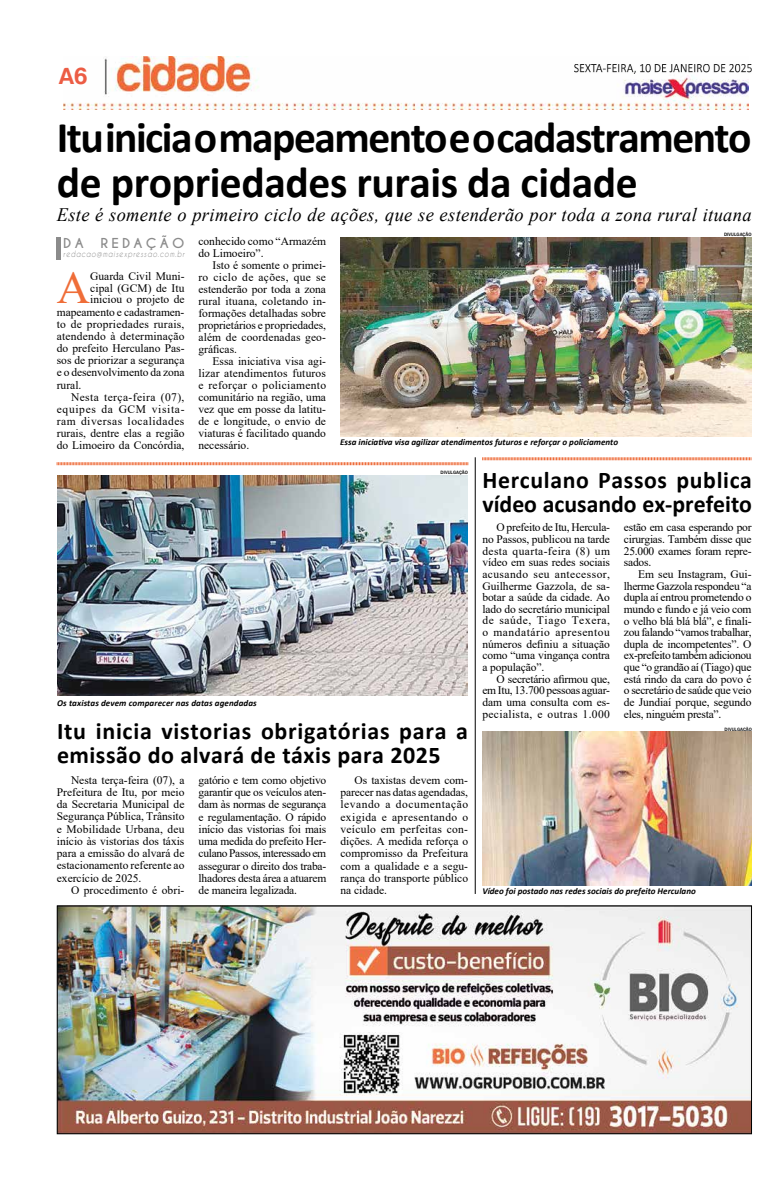
<style>
.page{position:relative;width:780px;height:1191px;background:#fff}
.page>*{position:absolute;margin:0;border:0;box-sizing:border-box;transform-origin:0 0}
.t1{font:46.2px "Times New Roman";color:#ef6d38}
.t2{font:700 44px/44px "Calibri";letter-spacing:-.035em;color:#000}
.t3{font:700 24px/24px "Calibri";letter-spacing:.025em;color:#000}
.t4{font:24px "Harabara";color:#ec5c44}
.t5{font:italic 19px "Times New Roman";letter-spacing:.02em;color:#000}
.t6{font:700 12.9px "Caviar Dreams";letter-spacing:.24em;color:#8b8b8b;scale:1.04 1}
.t7{font:11.5px/11.6px "Times New Roman";color:#000;text-align:justify}
.t8{font:11.5px "Times New Roman";letter-spacing:.02em;color:#000}
.t9{font:11.5px "Times New Roman";letter-spacing:.045em;color:#000}
.t10{font:11.5px "Times New Roman";letter-spacing:.035em;color:#000}
.t11{font:11.5px "Times New Roman";letter-spacing:.055em;color:#000}
.t12{font:italic 700 9px "Calibri";color:#000}
.t13{font:italic 8.3px "Caviar Dreams";letter-spacing:.11em;color:#8b8b8b;scale:.83 1}
.t14{font:500 4.9px "Franklin Gothic";color:#000}
</style>
<div class="page">
<img style="left:64px;top:57px;width:684px;height:53px">
<img style="left:574px;top:65px;width:177px;height:9px">
<img style="left:57px;top:475px;width:411px;height:220px">
<img style="left:340px;top:237px;width:411px;height:199px">
<svg style="left:57px;top:462px;width:411px;height:4px"></svg>
<svg style="left:482px;top:457px;width:269px;height:3px"></svg>
<hr style="left:475px;top:457px;width:1px;height:437px;background:#000">
<img style="left:482px;top:732px;width:269px;height:153px">
<hr style="left:57px;top:237px;width:4px;height:23px;background:#8b8b8b">
<img style="left:59px;top:907px;width:691px;height:225px">
<div style="left:57px;top:905px;width:695px;height:229px;border:1px solid #000"></div>
<h3 class="t4" style="left:59px;top:64px;width:30px">A6</h3>
<h2 class="t2" style="left:57px;top:115px;width:696px">Itu inicia o mapeamento e o cadastramento de propriedades rurais da cidade</h2>
<h3 class="t5" style="left:57px;top:202px;width:696px">Este é somente o primeiro ciclo de ações, que se estenderão por toda a zona rural ituana</h3>
<p class="t6" style="left:63px;top:235px;width:21px">DA</p>
<p class="t6" style="left:100px;top:235px;width:82px">REDAÇÃO</p>
<p class="t13" style="left:63px;top:249px;width:147px">redacao@maisexpressao.com.br</p>
<h1 class="t1" style="left:57px;top:255px;width:35px">A</h1>
<p class="t7" style="left:90px;top:270px;width:96px">Guarda Civil Muni-</p>
<p class="t7" style="left:90px;top:282px;width:96px">cipal (GCM) de Itu</p>
<p class="t7" style="left:90px;top:293px;width:96px">iniciou o projeto de</p>
<p class="t7" style="left:57px;top:305px;width:129px">mapeamento e cadastramen-</p>
<p class="t8" style="left:57px;top:316px;width:129px">to de propriedades rurais,</p>
<p class="t8" style="left:57px;top:328px;width:129px">atendendo à determinação</p>
<p class="t7" style="left:57px;top:342px;width:129px">do prefeito Herculano Pas-</p>
<p class="t7" style="left:57px;top:354px;width:129px">sos de priorizar a segurança</p>
<p class="t7" style="left:57px;top:366px;width:129px">e o desenvolvimento da zona</p>
<p class="t7" style="left:57px;top:378px;width:26px">rural.</p>
<p class="t10" style="left:71px;top:389px;width:115px">Nesta terça-feira (07),</p>
<p class="t11" style="left:57px;top:401px;width:129px">equipes da GCM visita-</p>
<p class="t9" style="left:57px;top:413px;width:129px">ram diversas localidades</p>
<p class="t7" style="left:57px;top:427px;width:129px">rurais, dentre elas a região</p>
<p class="t7" style="left:57px;top:439px;width:129px">do Limoeiro da Concórdia,</p>
<p class="t7" style="left:198px;top:235px;width:129px;line-height:12px">conhecido como “Armazém do Limoeiro”.</p>
<p class="t7" style="left:198px;top:259px;width:129px;line-height:12px;text-indent:14px">Isto é somente o primei&shy;ro ciclo de ações, que se estenderão por toda a zona rural ituana, coletando in&shy;formações detalhadas sobre proprietários e propriedades, além de coordenadas geo&shy;gráficas.</p>
<p class="t7" style="left:198px;top:355px;width:129px;line-height:12px;text-indent:14px">Essa iniciativa visa agi&shy;lizar atendimentos futuros e reforçar o policiamento comunitário na região, uma vez que em posse da latitu&shy;de e longitude, o envio de viaturas é facilitado quando necessário.</p>
<p class="t12" style="left:340px;top:435px;width:279px">Essa iniciativa visa agilizar atendimentos futuros e reforçar o policiamento</p>
<p class="t14" style="left:724px;top:231px;width:29px">DIVULGAÇÃO</p>
<p class="t12" style="left:57px;top:696px;width:201px">Os taxistas devem comparecer nas datas agendadas</p>
<p class="t14" style="left:440px;top:469px;width:29px">DIVULGAÇÃO</p>
<h3 class="t3" style="left:57px;top:718px;width:412px">Itu inicia vistorias obrigatórias para a emissão do alvará de táxis para 2025</h3>
<p class="t7" style="left:57px;top:773px;width:129px;line-height:12.2px;text-indent:14px">Nesta terça-feira (07), a Prefeitura de Itu, por meio da Secretaria Municipal de Segurança Pública, Trânsito e Mobilidade Urbana, deu início às vistorias dos táxis para a emissão do alvará de estacionamento referente ao exercício de 2025.</p>
<p class="t7" style="left:71px;top:884px;width:115px">O procedimento é obri-</p>
<p class="t7" style="left:199px;top:773px;width:129px;line-height:12.2px">gatório e tem como objetivo garantir que os veículos aten&shy;dam às normas de segurança e regulamentação. O rápido início das vistorias foi mais uma medida do prefeito Her&shy;culano Passos, interessado em assegurar o direito dos traba&shy;lhadores desta área a atuarem de maneira legalizada.</p>
<p class="t7" style="left:340px;top:773px;width:129px;line-height:12.2px;text-indent:14px">Os taxistas devem com&shy;parecer nas datas agendadas, levando a documentação exigida e apresentando o veículo em perfeitas con&shy;dições. A medida reforça o compromisso da Prefeitura com a qualidade e a segu&shy;rança do transporte público na cidade.</p>
<h3 class="t3" style="left:482px;top:467px;width:271px">Herculano Passos publica vídeo acusando ex-prefeito</h3>
<p class="t7" style="left:482px;top:521px;width:129px;text-indent:14px">O prefeito de Itu, Hercula&shy;no Passos, publicou na tarde desta quarta-feira (8) um vídeo em suas redes sociais acusando seu antecessor, Guilherme Gazzola, de sa&shy;botar a saúde da cidade. Ao lado do secretário municipal de saúde, Tiago Texera, o mandatário apresentou números definiu a situação como “uma vingança contra a população”.</p>
<p class="t7" style="left:482px;top:672px;width:129px;text-indent:14px">O secretário afirmou que, em Itu, 13.700 pessoas aguar&shy;dam uma consulta com es&shy;pecialista, e outras 1.000</p>
<p class="t7" style="left:624px;top:521px;width:129px">estão em casa esperando por cirurgias. Também disse que 25.000 exames foram repre&shy;sados.</p>
<p class="t7" style="left:624px;top:568px;width:129px;text-indent:14px">Em seu Instagram, Gui&shy;lherme Gazzola respondeu “a dupla aí entrou prometendo o mundo e fundo e já veio com o velho blá blá blá”, e finali&shy;zou falando “vamos trabalhar, dupla de incompetentes”. O ex-prefeito também adicionou que “o grandão aí (Tiago) que está rindo da cara do povo é o secretário de saúde que veio de Jundiaí porque, segundo eles, ninguém presta”.</p>
<p class="t14" style="left:724px;top:726px;width:29px">DIVULGAÇÃO</p>
<p class="t12" style="left:482px;top:884px;width:215px">Vídeo foi postado nas redes sociais do prefeito Herculano</p>
</div>
